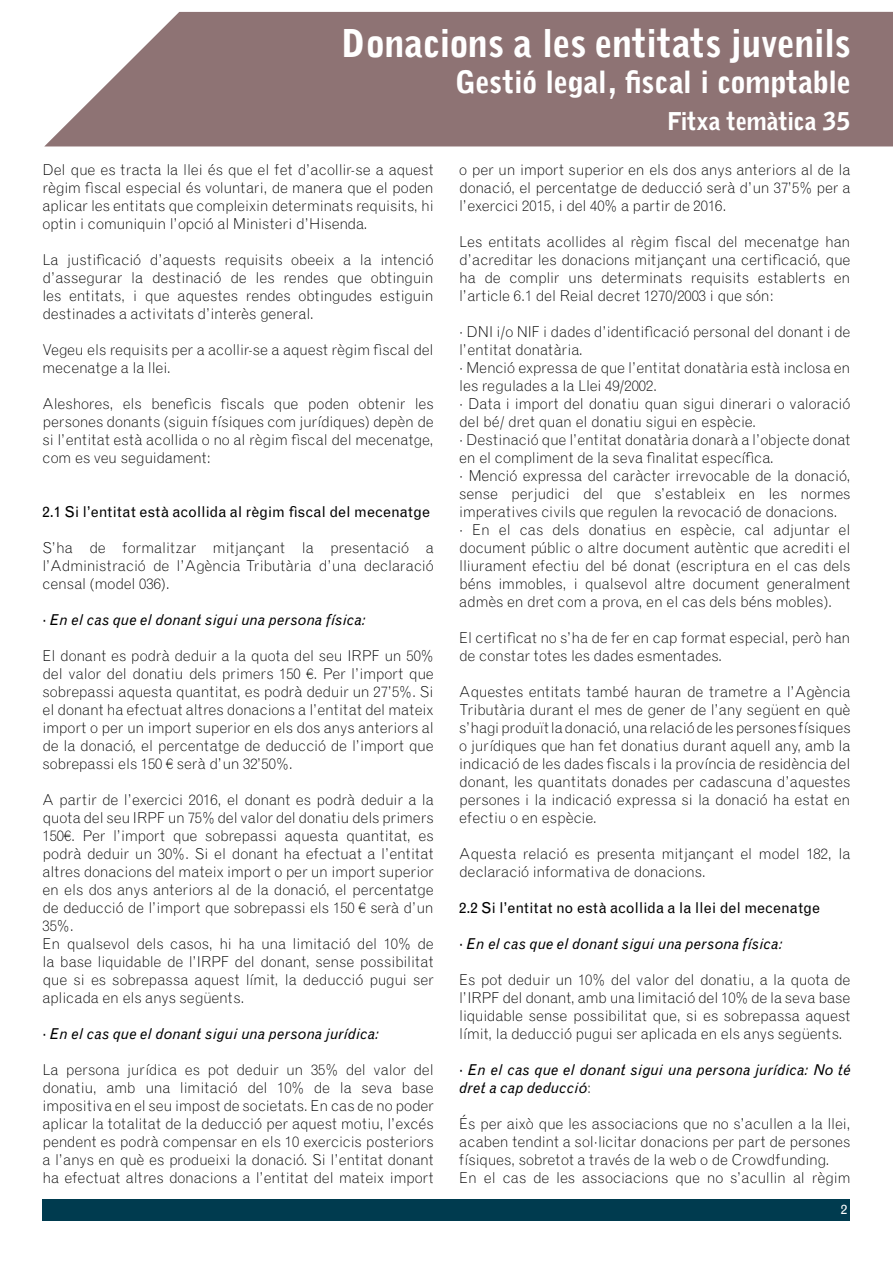
<style>
.page{position:relative;width:893px;height:1263px;background:#fff}
.page>*{position:absolute;margin:0;border:0;box-sizing:border-box;transform-origin:0 0}
.t1{font:900 37.5px "Grotesque MT Std";letter-spacing:-.02em;color:#fff}
.t2{font:900 30px "Grotesque MT Std";letter-spacing:-.02em;color:#fff}
.t3{font:900 24px "Grotesque MT Std";letter-spacing:-.03em;color:#fff}
.t4{font:300 15px/18px "Grotesque MT Std";letter-spacing:-.01em;color:#000;text-align:justify}
.t5{font:italic 15px/18px "Grotesque MT Std";letter-spacing:.01em;color:#000}
.t6{font:15px "Grotesque MT Std";letter-spacing:.005em;color:#000}
.t7{font:13.5px "Grotesque MT Std";color:#fff}
.s1{font-weight:300;font-style:normal}
</style>
<div class="page">
<div style="left:43px;top:1199px;width:807px;height:21px;background:#003b4f"></div>
<svg style="left:45px;top:12px;width:848px;height:134px;background:#977e7f"></svg>
<h1 class="t1" style="left:341px;top:20px;width:511px">Donacions a les entitats juvenils</h1>
<h2 class="t2" style="left:456px;top:63px;width:396px">Gestió legal, fiscal i comptable</h2>
<h3 class="t3" style="left:667px;top:107px;width:185px">Fitxa temàtica 35</h3>
<p class="t4" style="left:43px;top:161px;width:393px">Del que es tracta la llei és que el fet d’acollir-se a aquest règim fiscal especial és voluntari, de manera que el poden aplicar les entitats que compleixin determinats requisits, hi optin i comuniquin l’opció al Ministeri d’Hisenda.</p>
<p class="t4" style="left:43px;top:251px;width:393px">La justificació d’aquests requisits obeeix a la intenció d’assegurar la destinació de les rendes que obtinguin les entitats, i que aquestes rendes obtingudes estiguin destinades a activitats d’interès general.</p>
<p class="t4" style="left:43px;top:341px;width:393px">Vegeu els requisits per a acollir-se a aquest règim fiscal del mecenatge a la llei.</p>
<p class="t4" style="left:43px;top:395px;width:393px">Aleshores, els beneficis fiscals que poden obtenir les persones donants (siguin físiques com jurídiques) depèn de si l’entitat està acollida o no al règim fiscal del mecenatge, com es veu seguidament:</p>
<p class="t4" style="left:459px;top:161px;width:393px">o per un import superior en els dos anys anteriors al de la donació, el percentatge de deducció serà d’un 37’5% per a l’exercici 2015, i del 40% a partir de 2016.</p>
<p class="t4" style="left:459px;top:233px;width:393px">Les entitats acollides al règim fiscal del mecenatge han d’acreditar les donacions mitjançant una certificació, que ha de complir uns determinats requisits establerts en l’article 6.1 del Reial decret 1270/2003 i que són:</p>
<p class="t4" style="left:459px;top:323px;width:393px;text-align:left">· DNI i/o NIF i dades d’identificació personal del donant i de l’entitat donatària.<br>· Menció expressa de que l’entitat donatària està inclosa en les regulades a la Llei 49/2002.<br>· Data i import del donatiu quan sigui dinerari o valoració del bé/ dret quan el donatiu sigui en espècie.<br>· Destinació que l’entitat donatària donarà a l’objecte donat en el compliment de la seva finalitat específica.<br>· Menció expressa del caràcter irrevocable de la donació, sense perjudici del que s’estableix en les normes imperatives civils que regulen la revocació de donacions.<br>· En el cas dels donatius en espècie, cal adjuntar el document públic o altre document autèntic que acrediti el lliurament efectiu del bé donat (escriptura en el cas dels béns immobles, i qualsevol altre document generalment admès en dret com a prova, en el cas dels béns mobles).</p>
<p class="t4" style="left:459px;top:629px;width:393px">El certificat no s’ha de fer en cap format especial, però han de constar totes les dades esmentades.</p>
<p class="t4" style="left:459px;top:683px;width:393px">Aquestes entitats també hauran de trametre a l’Agència Tributària durant el mes de gener de l’any següent en què s’hagi produït la donació, una relació de les persones físiques o jurídiques que han fet donatius durant aquell any, amb la indicació de les dades fiscals i la província de residència del donant, les quantitats donades per cadascuna d’aquestes persones i la indicació expressa si la donació ha estat en efectiu o en espècie.</p>
<p class="t4" style="left:459px;top:845px;width:393px">Aquesta relació es presenta mitjançant el model 182, la declaració informativa de donacions.</p>
<p class="t6" style="left:459px;top:899px;width:362px">2.2 Si l’entitat no està acollida a la llei del mecenatge</p>
<p class="t5" style="left:459px;top:935px;width:325px">· En el cas que el donant sigui una persona física:</p>
<p class="t4" style="left:459px;top:971px;width:393px">Es pot deduir un 10% del valor del donatiu, a la quota de l’IRPF del donant, amb una limitació del 10% de la seva base liquidable sense possibilitat que, si es sobrepassa aquest límit, la deducció pugui ser aplicada en els anys següents.</p>
<p class="t5" style="left:459px;top:1061px;width:393px">· En el cas que el donant sigui una persona jurídica: No té dret a cap deducció<span class="s1">:</span></p>
<p class="t4" style="left:459px;top:1115px;width:393px;text-align:left">És per això que les associacions que no s’acullen a la llei, acaben tendint a sol·licitar donacions per part de persones físiques, sobretot a través de la web o de Crowdfunding.<br>En el cas de les associacions que no s’acullin al règim</p>
<p class="t6" style="left:43px;top:503px;width:389px">2.1 Si l’entitat està acollida al règim fiscal del mecenatge</p>
<p class="t4" style="left:43px;top:539px;width:393px">S’ha de formalitzar mitjançant la presentació a l’Administració de l’Agència Tributària d’una declaració censal (model 036).</p>
<p class="t5" style="left:43px;top:611px;width:325px">· En el cas que el donant sigui una persona física:</p>
<p class="t4" style="left:43px;top:647px;width:393px">El donant es podrà deduir a la quota del seu IRPF un 50% del valor del donatiu dels primers 150 €. Per l’import que sobrepassi aquesta quantitat, es podrà deduir un 27’5%. Si el donant ha efectuat altres donacions a l’entitat del mateix import o per un import superior en els dos anys anteriors al de la donació, el percentatge de deducció de l’import que sobrepassi els 150 € serà d’un 32’50%.</p>
<p class="t4" style="left:43px;top:791px;width:393px;text-align:left">A partir de l’exercici 2016, el donant es podrà deduir a la quota del seu IRPF un 75% del valor del donatiu dels primers 150€. Per l’import que sobrepassi aquesta quantitat, es podrà deduir un 30%. Si el donant ha efectuat a l’entitat altres donacions del mateix import o per un import superior en els dos anys anteriors al de la donació, el percentatge de deducció de l’import que sobrepassi els 150 € serà d’un 35%.<br>En qualsevol dels casos, hi ha una limitació del 10% de la base liquidable de l’IRPF del donant, sense possibilitat que si es sobrepassa aquest límit, la deducció pugui ser aplicada en els anys següents.</p>
<p class="t5" style="left:43px;top:1025px;width:339px">· En el cas que el donant sigui una persona jurídica:</p>
<p class="t4" style="left:43px;top:1061px;width:393px">La persona jurídica es pot deduir un 35% del valor del donatiu, amb una limitació del 10% de la seva base impositiva en el seu impost de societats. En cas de no poder aplicar la totalitat de la deducció per aquest motiu, l’excés pendent es podrà compensar en els 10 exercicis posteriors a l’anys en què es produeixi la donació. Si l’entitat donant ha efectuat altres donacions a l’entitat del mateix import</p>
<p class="t7" style="left:841px;top:1202px;width:8px">2</p>
</div>
